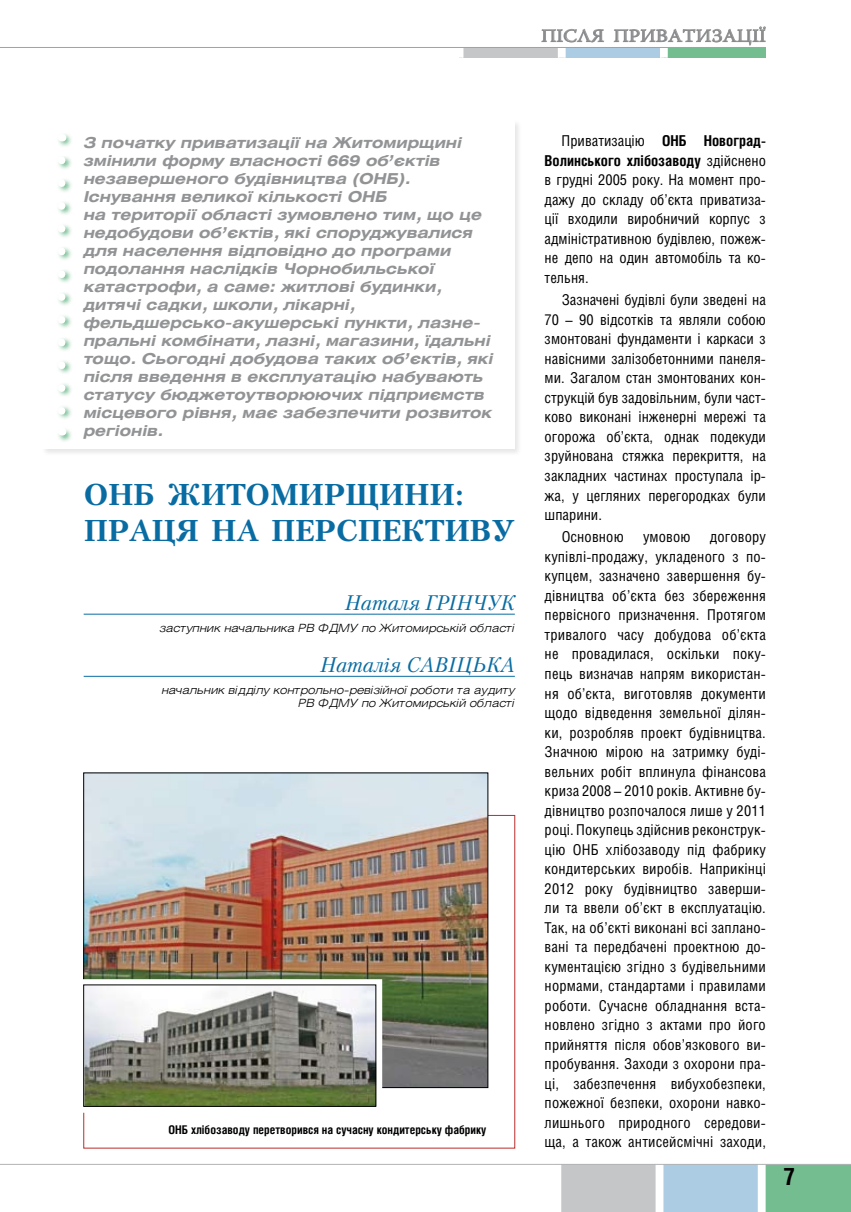
<style>
.page{position:relative;width:851px;height:1212px;background:#fff}
.page>*{position:absolute;margin:0;border:0;box-sizing:border-box;transform-origin:0 0}
.t1{font:700 30px/36px "Petersburg C";color:#086ca3}
.t2{font:700 24px "Helios Cond";color:#000}
.t3{font:italic 21px "Petersburg C";color:#096ca2}
.t4{font:18px "Azbuka 01";letter-spacing:.01em;color:#87888a;scale:1.1 1}
.t5{font:15px/19.5px "Helios Cond";color:#000;text-align:justify}
.t6{font:italic 700 15px/18px "Helios Ext";color:#929395}
.t7{font:700 12px "Helios Cond";color:#000}
.t8{font:italic 300 11.25px/13.5px "Helios Ext";color:#000;text-align:right}
.s1{font-weight:700}
</style>
<div class="page">
<div style="left:761px;top:1164px;width:89px;height:48px;background:#74bd91"></div>
<div style="left:659px;top:1164px;width:102px;height:48px;background:#accce3"></div>
<div style="left:557px;top:1164px;width:102px;height:48px;background:#c5c6c8"></div>
<div style="left:757px;top:1164px;width:8px;height:48px;background:#fff"></div>
<div style="left:655px;top:1164px;width:8px;height:48px;background:#fff"></div>
<div style="left:553px;top:1164px;width:8px;height:48px;background:#fff"></div>
<hr style="left:0;top:1164px;width:850px;height:1px;background:#b1b3b4">
<div style="left:561px;top:47px;width:102px;height:11px;background:#accce3"></div>
<div style="left:459px;top:47px;width:102px;height:11px;background:#c5c6c8"></div>
<svg style="left:613px;top:26px;width:152px;height:32px"></svg>
<svg style="left:541px;top:29px;width:63px;height:29px"></svg>
<svg style="left:459px;top:48px;width:4px;height:10px"></svg>
<hr style="left:0;top:47px;width:765px;height:1px;background:#74bd91">
<hr style="left:84px;top:614px;width:430px;height:1px;background:#096ca2">
<hr style="left:84px;top:676px;width:430px;height:1px;background:#096ca2">
<div style="left:41px;top:119px;width:487px;height:344px;background:#000;opacity:.1"></div>
<div style="left:43px;top:121px;width:471px;height:328px;background:#fff"></div>
<svg style="left:58px;top:134px;width:14px;height:307px"></svg>
<svg style="left:58px;top:160px;width:7px;height:260px"></svg>
<img style="left:86px;top:775px;width:400px;height:311px">
<img style="left:86px;top:987px;width:288px;height:117px">
<div style="left:78px;top:979px;width:304px;height:134px;border:6px solid #fff"></div>
<p class="t4" style="left:541px;top:25px;width:205px">після приватизації</p>
<p class="t6" style="left:84px;top:134px;width:411px">З початку приватизації на Житомирщині змінили форму власності 669 об’єктів незавершеного будівництва (ОНБ).<br>Існування великої кількості ОНБ<br>на території області зумовлено тим, що це недобудови об’єктів, які споруджувалися для населення відповідно до програми подолання наслідків Чорнобильської катастрофи, а саме: житлові будинки, дитячі садки, школи, лікарні, фельдшерсько-акушерські пункти, лазне&shy;пральні комбінати, лазні, магазини, їдальні тощо. Сьогодні добудова таких об’єктів, які після введення в експлуатацію набувають статусу бюджетоутворюючих підприємств місцевого рівня, має забезпечити розвиток регіонів.</p>
<p class="t1" style="left:84px;top:477px;width:432px">ОНБ Житомирщини: праця на перспективу</p>
<p class="t3" style="left:345px;top:590px;width:171px">Наталя Грін чук</p>
<p class="t8" style="left:159px;top:621px;width:357px">заступник начальника РВ ФДМУ по Житомирській області</p>
<p class="t3" style="left:320px;top:652px;width:193px">Наталія Савіцька</p>
<p class="t8" style="left:162px;top:683px;width:354px">начальник відділу контрольно-ревізійної роботи та аудиту<br>РВ ФДМУ по Житомирській області</p>
<p class="t7" style="left:168px;top:1122px;width:319px">ОНБ хлібозаводу перетворився на сучасну кондитерську фабрику</p>
<p class="t5" style="left:544px;top:131px;width:223px;text-indent:17px">Приватизацію <span class="s1">ОНБ Новоград-Волинського хлібозаводу</span> здійснено в грудні 2005 року. На момент про&shy;дажу до складу об’єкта приватиза&shy;ції входили виробничий корпус з адміністративною будівлею, пожеж&shy;не депо на один автомобіль та ко&shy;тельня.</p>
<p class="t5" style="left:544px;top:290px;width:223px;text-indent:17px">Зазначені будівлі були зведені на 70 – 90 відсотків та являли собою змонтовані фундаменти і каркаси з навісними залізобетонними панеля&shy;ми. Загалом стан змонтованих кон&shy;струкцій був задовільним, були част&shy;ково виконані інженерні мережі та огорожа об’єкта, однак подекуди зруйнована стяжка перекриття, на закладних частинах проступала ір&shy;жа, у цегляних перегородках були шпарини.</p>
<p class="t5" style="left:561px;top:527px;width:64px">Основною</p>
<p class="t5" style="left:643px;top:527px;width:49px">умовою</p>
<p class="t5" style="left:544px;top:527px;width:223px;text-indent:165px">договору купівлі-продажу, укладеного з по&shy;купцем, зазначено завершення бу&shy;дівництва об’єкта без збереження первісного призначення. Протягом тривалого часу добудова об’єкта не провадилася, оскільки поку&shy;пець визначав напрям використан&shy;ня об’єкта, виготовляв документи щодо відведення земельної ділян&shy;ки, розробляв проект будівництва.<br>Значною мірою на затримку буді&shy;вельних робіт вплинула фінансова криза 2008 – 2010 років. Активне бу&shy;дівництво розпочалося лише у 2011 році. Покупець здійснив реконструк&shy;цію ОНБ хлібозаводу під фабрику кондитерських виробів. Наприкінці 2012 року будівництво заверши&shy;ли та ввели об’єкт в експлуатацію.<br>Так, на об’єкті виконані всі заплано&shy;вані та передбачені проектною до&shy;кументацією згідно з будівельними нормами, стандартами і правилами роботи. Сучасне обладнання вста&shy;новлено згідно з актами про його прийняття після обов’язкового ви&shy;пробування. Заходи з охорони пра&shy;ці, забезпечення вибухобезпеки, пожежної безпеки, охорони навко&shy;лишнього природного середови&shy;ща, а також антисейсмічні заходи,</p>
<p class="t2" style="left:783px;top:1162px;width:13px">7</p>
</div>
